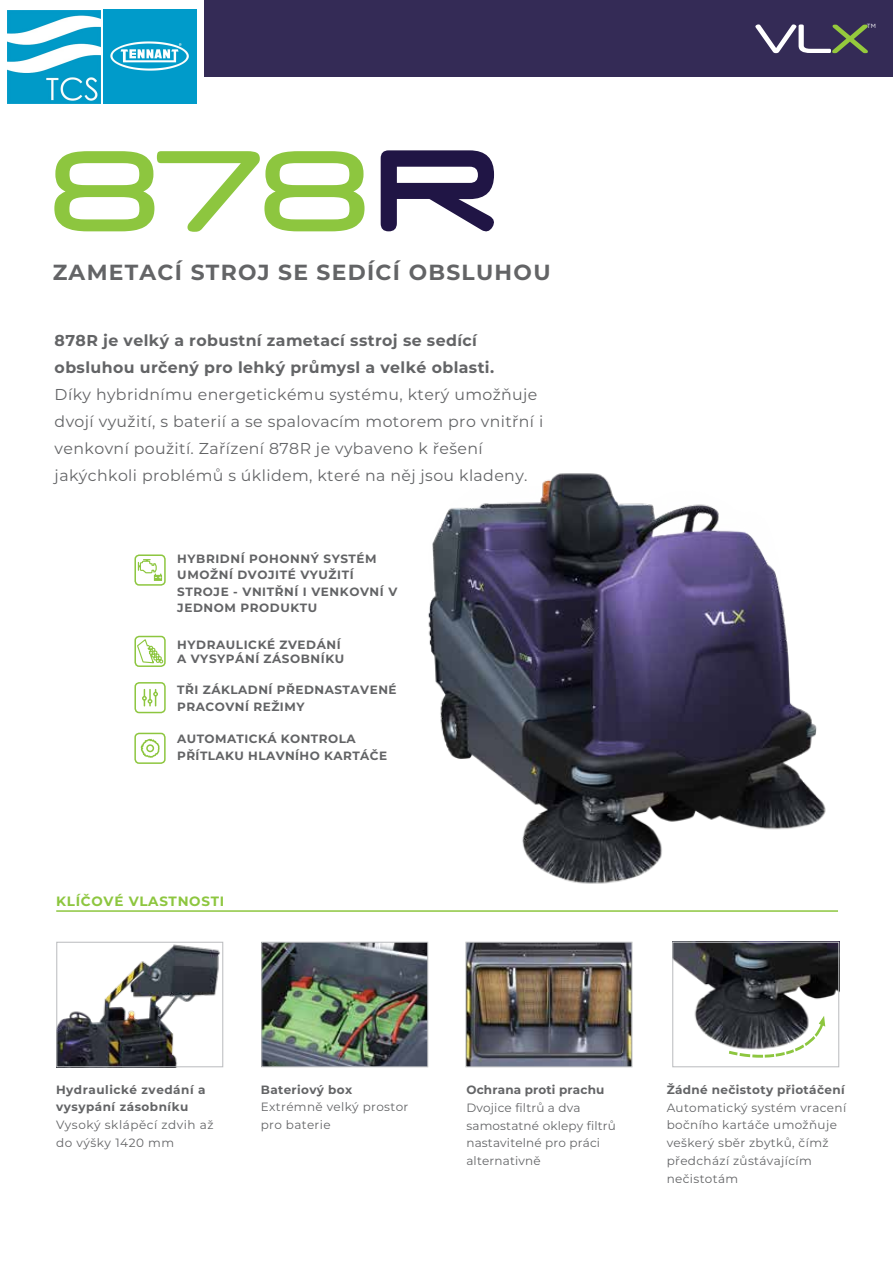
<style>
.page{position:relative;width:893px;height:1263px;background:#fff}
.page>*{position:absolute;margin:0;border:0;box-sizing:border-box;transform-origin:0 0}
.t1{font:276.45px "Fraulein";color:#201545}
.t2{font:110.55px "Neuropol";color:#8dc63f}
.t3{font:700 21.9px "Montserrat";letter-spacing:.06em;color:#636466}
.t4{font:15.75px/26.8px "Montserrat";letter-spacing:.025em;color:#636466}
.t5{font:700 15.75px/26.8px "Montserrat";letter-spacing:.025em;color:#636466}
.t6{font:700 13.5px "Montserrat";letter-spacing:.05em;color:#8dc63f}
.t7{font:700 12px/16.5px "Montserrat";letter-spacing:.045em;color:#636466}
.t8{font:12px/17.9px "Montserrat";letter-spacing:.03em;color:#636466}
.t9{font:700 12px "Montserrat";letter-spacing:.015em;color:#636466}
.t10{font:6px "Gotham";color:#fff}
</style>
<div class="page">
<img style="left:674px;top:944px;width:163px;height:110px">
<img style="left:263px;top:944px;width:163px;height:121px">
<img style="left:58px;top:944px;width:162px;height:121px">
<div style="left:204px;top:0;width:689px;height:76px;background:#342b56"></div>
<svg style="left:755px;top:24px;width:113px;height:29px"></svg>
<div style="left:672px;top:942px;width:167px;height:125px;border:1px solid #bcbec0"></div>
<div style="left:56px;top:942px;width:167px;height:125px;border:1px solid #bcbec0"></div>
<hr style="left:56px;top:910px;width:782px;height:2px;background:#8dc63f">
<div style="left:134px;top:554px;width:32px;height:32px;border:2px solid #8dc63f;border-radius:4px"></div>
<div style="left:261px;top:942px;width:167px;height:125px;border:1px solid #bcbec0"></div>
<img style="left:393px;top:473px;width:445px;height:439px">
<div style="left:134px;top:682px;width:32px;height:31px;border:2px solid #8dc63f;border-radius:4px"></div>
<svg style="left:142px;top:689px;width:16px;height:17px"></svg>
<div style="left:134px;top:733px;width:32px;height:31px;border:2px solid #8dc63f;border-radius:4px"></div>
<svg style="left:140px;top:738px;width:20px;height:20px"></svg>
<div style="left:146px;top:744px;width:8px;height:8px;border:2px solid #8dc63f;border-radius:50%"></div>
<div style="left:134px;top:636px;width:32px;height:31px;border:2px solid #8dc63f;border-radius:4px"></div>
<img style="left:467px;top:944px;width:163px;height:121px">
<div style="left:465px;top:942px;width:167px;height:125px;border:1px solid #bcbec0"></div>
<svg style="left:136px;top:640px;width:28px;height:24px"></svg>
<svg style="left:138px;top:559px;width:24px;height:22px"></svg>
<svg style="left:729px;top:1016px;width:96px;height:42px"></svg>
<img style="left:8px;top:10px;width:93px;height:93px">
<img style="left:103px;top:10px;width:93px;height:93px">
<h1 class="t1" style="left:367px;top:-26px;width:128px">R</h1>
<h2 class="t2" style="left:52px;top:122px;width:317px">878</h2>
<h3 class="t3" style="left:53px;top:256px;width:499px">ZAMETACÍ STROJ SE SEDÍCÍ OBSLUHOU</h3>
<h3 class="t5" style="left:55px;top:326px;width:441px">878R je velký a robustní zametací sstroj se sedící obsluhou určený pro lehký průmysl a velké oblasti.</h3>
<h3 class="t4" style="left:55px;top:380px;width:490px">Díky hybridnímu energetickému systému, který umožňuje dvojí využití, s baterií a se spalovacím motorem pro vnitřní i venkovní použití. Zařízení 878R je vybaveno k řešení jakýchkoli problémů s úklidem, které na něj jsou kladeny.</h3>
<p class="t7" style="left:177px;top:550px;width:221px">HYBRIDNÍ POHONNÝ SYSTÉM<br>UMOŽNÍ DVOJITÉ VYUŽITÍ<br>STROJE - VNITŘNÍ I VENKOVNÍ V<br>JEDNOM PRODUKTU</p>
<p class="t7" style="left:177px;top:636px;width:168px;line-height:14.4px">HYDRAULICKÉ ZVEDÁNÍ<br>A VYSYPÁNÍ ZÁSOBNÍKU</p>
<p class="t7" style="left:177px;top:681px;width:221px">TŘI ZÁKLADNÍ PŘEDNASTAVENÉ<br>PRACOVNÍ REŽIMY</p>
<p class="t7" style="left:177px;top:730px;width:212px">AUTOMATICKÁ KONTROLA<br>PŘÍTLAKU HLAVNÍHO KARTÁČE</p>
<p class="t6" style="left:56px;top:891px;width:169px">KLÍČOVÉ VLASTNOSTI</p>
<p class="t10" style="left:867px;top:22px;width:11px">TM</p>
<p class="t7" style="left:56px;top:1080px;width:151px;line-height:17.7px">Hydraulické zvedání a vysypání zásobníku</p>
<p class="t8" style="left:56px;top:1115px;width:159px">Vysoký sklápěcí zdvih až do výšky 1420 mm</p>
<p class="t7" style="left:261px;top:1081px;width:93px">Bateriový box</p>
<p class="t8" style="left:261px;top:1098px;width:149px">Extrémně velký prostor pro baterie</p>
<p class="t9" style="left:466px;top:1081px;width:140px">Ochrana proti prachu</p>
<p class="t8" style="left:466px;top:1098px;width:151px">Dvojice filtrů a dva samostatné oklepy filtrů nastavitelné pro práci alternativně</p>
<p class="t7" style="left:667px;top:1081px;width:179px">Žádné nečistoty přiotáčení</p>
<p class="t8" style="left:667px;top:1098px;width:181px">Automatický systém vracení bočního kartáče umožňuje veškerý sběr zbytků, čímž předchází zůstávajícím nečistotám</p>
</div>
